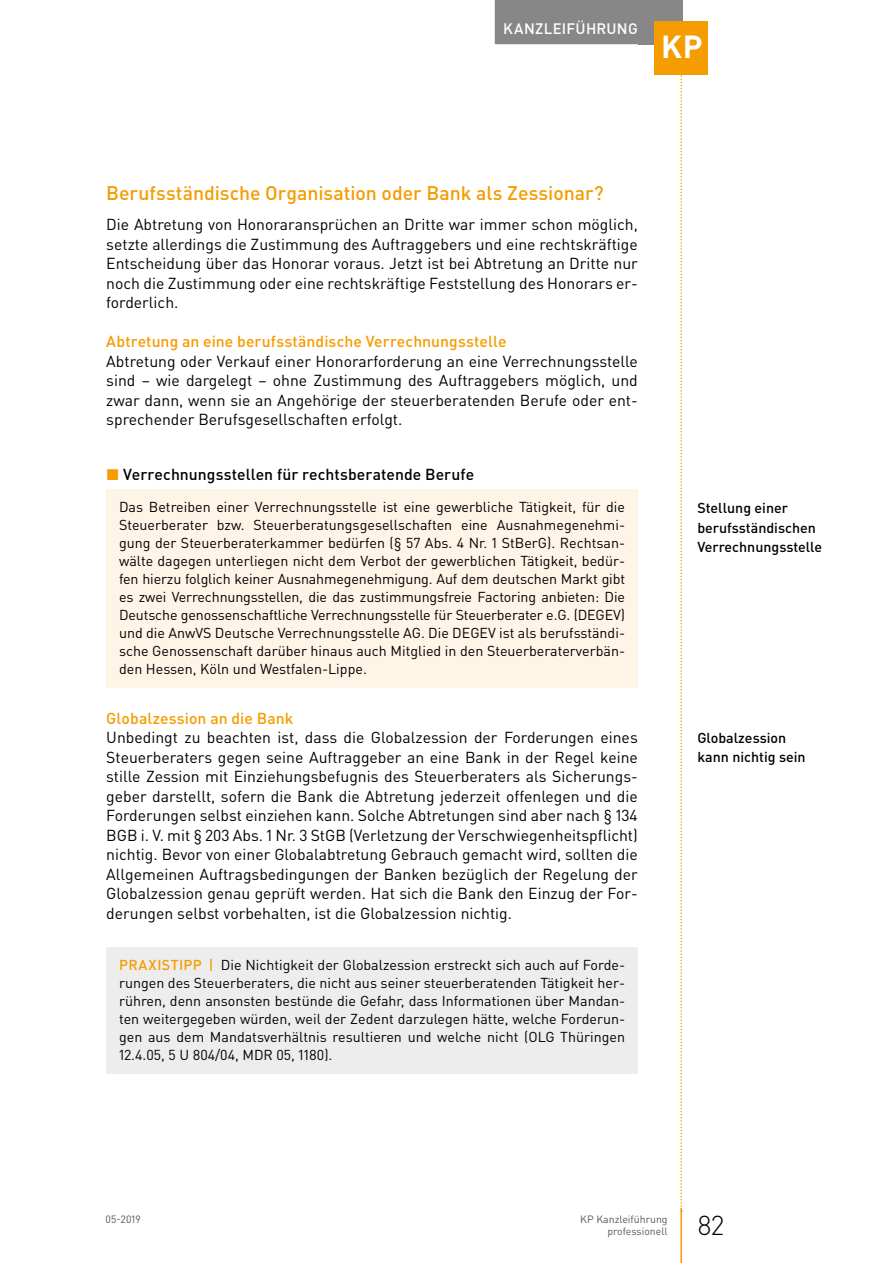
<style>
.page{position:relative;width:893px;height:1263px;background:#fff}
.page>*{position:absolute;margin:0;border:0;box-sizing:border-box;transform-origin:0 0}
.t1{font:700 31.5px "DIN Pro";color:#fff}
.t2{font:300 27px "DIN Pro";color:#000}
.t3{font:500 19.5px "DIN Pro";color:#f59c00}
.t4{font:15.75px/19.5px "DIN Pro";color:#000;text-align:justify}
.t5{font:500 15.75px "DIN Pro";letter-spacing:.005em;color:#f59c00}
.t6{font:500 15.75px "DIN Pro";letter-spacing:.005em;color:#000}
.t7{font:500 15px "DIN Pro";letter-spacing:.015em;color:#fff}
.t8{font:14.25px/18px "DIN Pro";color:#000;text-align:justify}
.t9{font:500 14.25px/19.5px "DIN Pro";color:#000}
.t10{font:10.5px/12.8px "DIN Pro";color:#575756;text-align:right}
.s1{color:#f59c00}
.s2{font-weight:500;color:#f59c00}
</style>
<div class="page">
<svg style="left:680px;top:74px;width:2px;height:1134px"></svg>
<div style="left:638px;top:0;width:44px;height:44px;background:#878787"></div>
<hr style="left:680px;top:1208px;width:2px;height:55px;background:#f59c00">
<div style="left:495px;top:0;width:151px;height:44px;background:#878787"></div>
<div style="left:655px;top:21px;width:53px;height:53px;background:#f59c00"></div>
<div style="left:106px;top:489px;width:532px;height:198px;background:#fef5e6"></div>
<div style="left:106px;top:947px;width:532px;height:126px;background:#ededed"></div>
<p class="t7" style="left:503px;top:18px;width:136px">Kanzleiführung</p>
<h1 class="t1" style="left:661px;top:26px;width:43px">KP</h1>
<p class="t3" style="left:106px;top:180px;width:499px">Berufsständische Organisation oder Bank als Zessionar?</p>
<p class="t4" style="left:106px;top:214px;width:533px">Die Abtretung von Honoraransprüchen an Dritte war immer schon möglich, setzte allerdings die Zustimmung des Auftraggebers und eine rechtskräftige Entscheidung über das Honorar voraus. Jetzt ist bei Abtretung an Dritte nur noch die Zustimmung oder eine rechtskräftige Feststellung des Honorars er&shy;forderlich.</p>
<p class="t5" style="left:106px;top:331px;width:402px">Abtretung an eine berufsständische Verrechnungsstelle</p>
<p class="t4" style="left:106px;top:351px;width:533px">Abtretung oder Verkauf einer Honorarforderung an eine Verrechnungsstelle sind – wie dargelegt – ohne Zustimmung des Auftraggebers möglich, und zwar dann, wenn sie an Angehörige der steuerberatenden Berufe oder ent&shy;sprechender Berufsgesellschaften erfolgt.</p>
<p class="t6" style="left:106px;top:464px;width:369px"><span class="s1">◼</span> Verrechnungsstellen für rechtsberatende Berufe</p>
<p class="t8" style="left:119px;top:498px;width:508px">Das Betreiben einer Verrechnungsstelle ist eine gewerbliche Tätigkeit, für die Steuerberater bzw. Steuerberatungsgesellschaften eine Ausnahmegenehmi&shy;gung der Steuerberaterkammer bedürfen (§ 57 Abs. 4 Nr. 1 StBerG). Rechtsan&shy;wälte dagegen unterliegen nicht dem Verbot der gewerblichen Tätigkeit, bedür&shy;fen hierzu folglich keiner Ausnahmegenehmigung. Auf dem deutschen Markt gibt es zwei Verrechnungsstellen, die das zustimmungsfreie Factoring anbieten: Die Deutsche genossenschaftliche Verrechnungsstelle für Steuerberater e.G. (DEGEV) und die AnwVS Deutsche Verrechnungsstelle AG. Die DEGEV ist als berufsständi&shy;sche Genossenschaft darüber hinaus auch Mitglied in den Steuerberaterverbän&shy;den Hessen, Köln und Westfalen-Lippe.</p>
<p class="t5" style="left:106px;top:707px;width:189px">Globalzession an die Bank</p>
<p class="t4" style="left:106px;top:727px;width:533px">Unbedingt zu beachten ist, dass die Globalzession der Forderungen eines Steuerberaters gegen seine Auftraggeber an eine Bank in der Regel keine stille Zession mit Einziehungsbefugnis des Steuerberaters als Sicherungs&shy;geber darstellt, sofern die Bank die Abtretung jederzeit offenlegen und die Forderungen selbst einziehen kann. Solche Abtretungen sind aber nach § 134<br>BGB i. V. mit § 203 Abs. 1 Nr. 3 StGB (Verletzung der Verschwiegenheitspflicht) nichtig. Bevor von einer Globalabtretung Gebrauch gemacht wird, sollten die Allgemeinen Auftragsbedingungen der Banken bezüglich der Regelung der Globalzession genau geprüft werden. Hat sich die Bank den Einzug der For&shy;derungen selbst vorbehalten, ist die Globalzession nichtig.</p>
<p class="t8" style="left:119px;top:956px;width:508px"><span class="s2">PRAXISTI PP |</span> Die Nichtigkeit der Globalzession erstreckt sich auch auf Forde&shy;rungen des Steuerberaters, die nicht aus seiner steuerberatenden Tätigkeit her&shy;rühren, denn ansonsten bestünde die Gefahr, dass Informationen über Mandan&shy;ten weitergegeben würden, weil der Zedent darzulegen hätte, welche Forderun&shy;gen aus dem Mandatsverhältnis resultieren und welche nicht (OLG Thüringen 12.4.05, 5 U 804/04, MDR 05, 1180).</p>
<p class="t9" style="left:697px;top:498px;width:126px">Stellung einer berufsständischen<br>Verrechnungsstelle</p>
<p class="t9" style="left:697px;top:727px;width:110px">Globalzession kann nichtig sein</p>
<p class="t10" style="left:106px;top:1212px;width:37px">05-2019</p>
<p class="t10" style="left:580px;top:1212px;width:89px">KP Kanzleiführung professionell</p>
<h2 class="t2" style="left:697px;top:1207px;width:28px">82</h2>
</div>
